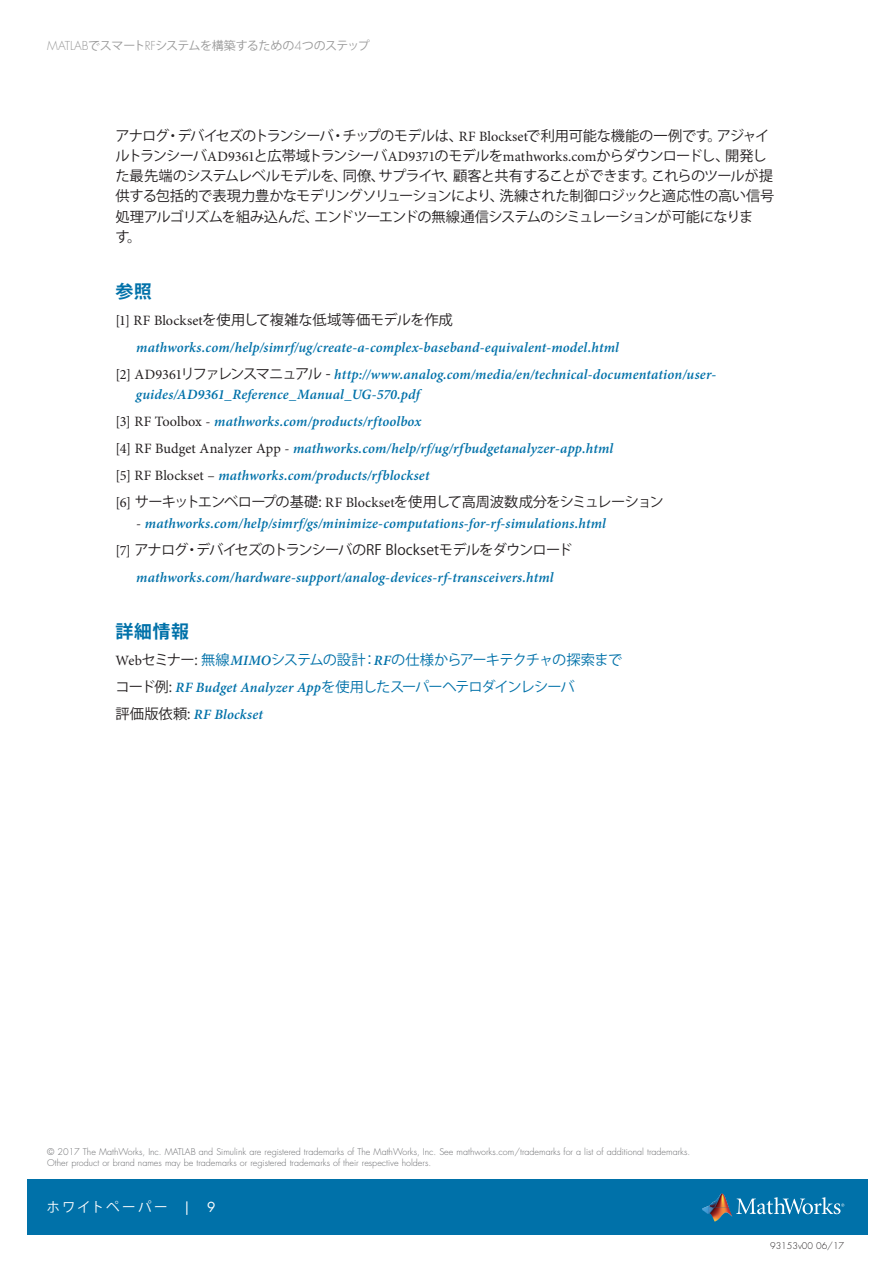
<style>
.page{position:relative;width:893px;height:1263px;background:#fff}
.page>*{position:absolute;margin:0;border:0;box-sizing:border-box;transform-origin:0 0}
.Heading_1{font:700 18px "Koz Go Pr 6 N";letter-spacing:.03em;color:#0071a9}
.Body_Copy{font:italic 600 14.25px/27px "Minion Pro";letter-spacing:.01em;color:#0071a9}
.Body_Copy-2{font:14.25px/20.2px "Koz Go Pr 6 N";letter-spacing:-.05em;color:#231f20}
.Body_Copy-3{font:14.25px "Koz Go Pr 6 N";letter-spacing:-.055em;color:#0071a9}
.t1{font:13.5px "Koz Go Pr 6 N";letter-spacing:.16em;color:#fff}
.t2{font:12px "Koz Go Pr 6 N";letter-spacing:-.04em;color:#999}
.t3{font:300 9px/11.2px "Futura Std";color:#6c6d70}
.t4{font:300 9px "Futura Std";color:#231f20}
.s1{font-family:"Futura Std";font-weight:300}
.s2{font-family:"Minion Pro"}
.s3{font-weight:400;font-style:normal;color:#231f20}
.s4{font-family:"Koz Go Pr 6 N";font-weight:400;font-style:normal;color:#231f20}
.s5{font-family:"Minion Pro";color:#231f20}
.s6{color:#231f20}
.s7{font-family:"Minion Pro";font-weight:600;font-style:italic}
.s8{font-family:"Koz Go Pr 6 N";font-weight:400;font-style:normal}
.s9{font-family:"Futura Std"}
</style>
<div class="page">
<div style="left:27px;top:1179px;width:841px;height:56px;background:#0071a9"></div>
<img style="left:709px;top:1193px;width:20px;height:14px">
<svg style="left:702px;top:1206px;width:7px;height:8px"></svg>
<img style="left:709px;top:1207px;width:23px;height:14px">
<svg style="left:736px;top:1197px;width:108px;height:17px"></svg>
<p class="t2" style="left:47px;top:39px;width:324px"><span class="s1">MATLAB</span>でスマート<span class="s1">RF</span>システムを構築するための<span class="s1">4</span>つのステップ</p>
<p class="Body_Copy-2" style="left:115px;top:125px;width:660px">アナログ・デバイセズのトランシーバ・チップのモデルは、<span class="s2">RF Blockset</span>で利用可能な機能の一例です。アジャイルトランシーバ<span class="s2">AD9361</span>と広帯域トランシーバ<span class="s2">AD9371</span>のモデルを<span class="s2">mathworks.com</span>からダウンロードし、開発した最先端のシステムレベルモデルを、同僚、サプライヤ、顧客と共有することができます。これらのツールが提供する包括的で表現力豊かなモデリングソリューションにより、洗練された制御ロジックと適応性の高い信号処理アルゴリズムを組み込んだ、エンドツーエンドの無線通信システムのシミュレーションが可能になりま<br>す。</p>
<p class="Heading_1" style="left:115px;top:281px;width:38px">参照</p>
<p class="Body_Copy" style="left:136px;top:307px;width:484px;text-indent:-21px"><span class="s3">[1] RF Blockset</span><span class="s4">を使用して複雑な低域等価モデルを作成</span>mathworks.com/help/simrf/ug/create-a-complex-baseband-equivalent-model.html</p>
<p class="Body_Copy" style="left:136px;top:364px;width:582px;line-height:20.2px;text-indent:-20px"><span class="s3">[2] AD9361</span><span class="s4">リファレンスマニュアル -</span> http://www.analog.com/media/en/technical-documentation/user&shy;guides/AD9361_Reference_Manual_UG-570.pdf</p>
<p class="Body_Copy" style="left:115px;top:408px;width:307px"><span class="s3">[3] RF Toolbox -</span> mathworks.com/products/rftoolbox</p>
<p class="Body_Copy" style="left:115px;top:435px;width:499px"><span class="s3">[4] RF Budget Analyzer App -</span> mathworks.com/help/rf/ug/rfbudgetanalyzer-app.html</p>
<p class="Body_Copy" style="left:115px;top:462px;width:316px"><span class="s3">[5] RF Blockset –</span> mathworks.com/products/rfblockset</p>
<p class="Body_Copy-2" style="left:115px;top:492px;width:550px"><span class="s2">[6]</span> サーキットエンベロープの基礎: <span class="s2">RF Blockset</span>を使用して高周波数成分をシミュレーション</p>
<p class="Body_Copy" style="left:136px;top:509px;width:471px"><span class="s3">-</span> mathworks.com/help/simrf/gs/minimize-computations-for-rf-simulations.html</p>
<p class="Body_Copy-2" style="left:115px;top:539px;width:458px"><span class="s2">[7]</span> アナログ・デバイセズのトランシーバのRF Blocksetモデルをダウンロード</p>
<p class="Body_Copy" style="left:136px;top:563px;width:419px">mathworks.com/hardware-support/analog-devices-rf-transceivers.html</p>
<p class="Heading_1" style="left:115px;top:621px;width:75px">詳細情報</p>
<p class="Body_Copy-3" style="left:115px;top:652px;width:508px"><span class="s5">Web</span><span class="s6">セミナー:</span> 無線<span class="s7">MIMO</span>システムの設計：<span class="s7">RF</span>の仕様からアーキテクチャの探索まで</p>
<p class="Body_Copy" style="left:115px;top:674px;width:461px"><span class="s4">コード例:</span> RF Budget Analyzer App<span class="s8">を使用したスーパーヘテロダインレシーバ</span></p>
<p class="Body_Copy" style="left:115px;top:701px;width:149px"><span class="s4">評価版依頼:</span> RF Blockset</p>
<p class="t3" style="left:47px;top:1146px;width:644px">© 2017 The MathWorks, Inc. MATLAB and Simulink are registered trademarks of The MathWorks, Inc. See mathworks.com/trademarks for a list of additional trademarks.<br>Other product or brand names may be trademarks or registered trademarks of their respective holders.</p>
<p class="t1" style="left:46px;top:1200px;width:170px">ホワイトペーパー <span class="s9">| 9</span></p>
<p class="t4" style="left:770px;top:1240px;width:76px">93153v00 06/17</p>
</div>
